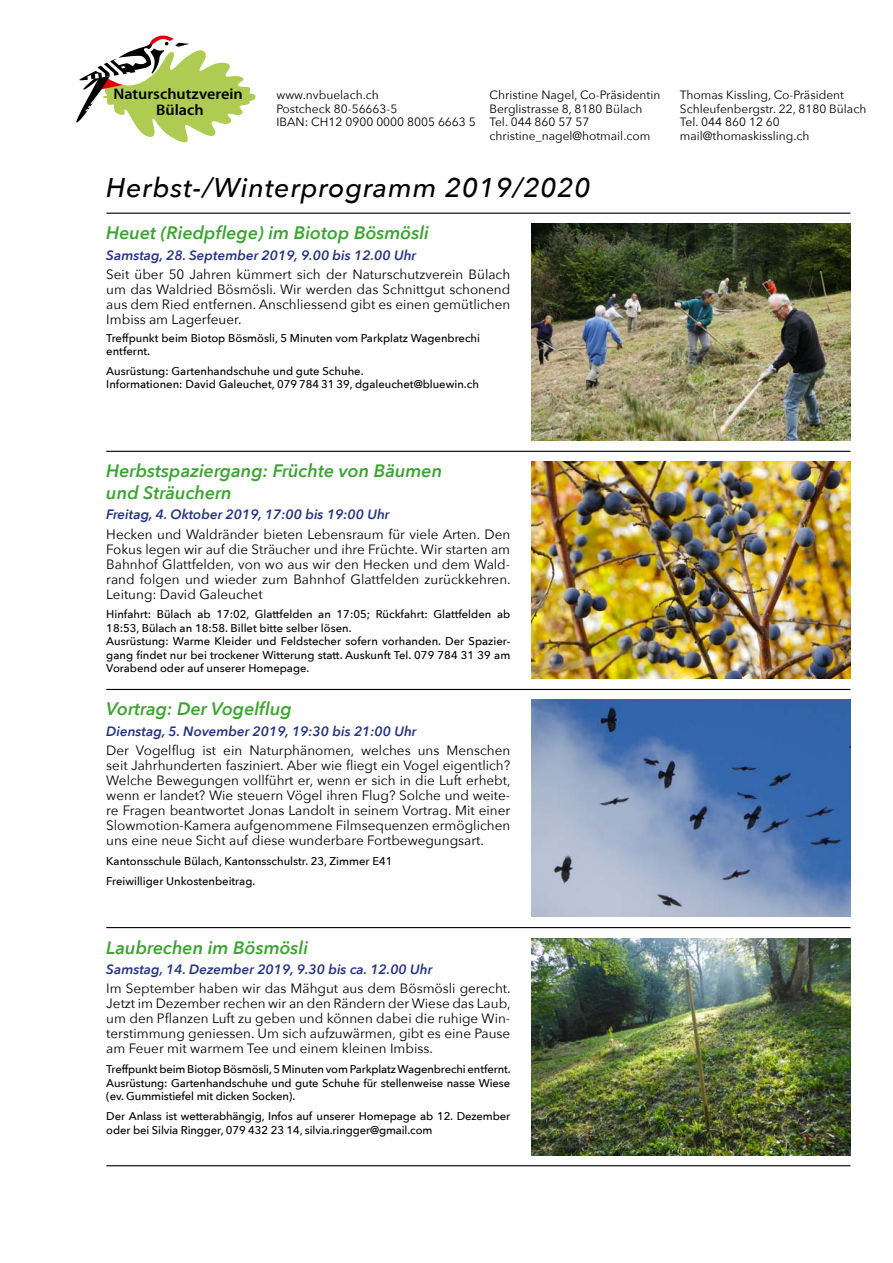
<style>
.page{position:relative;width:893px;height:1263px;background:#fff}
.page>*{position:absolute;margin:0;border:0;box-sizing:border-box;transform-origin:0 0}
.t1{font:italic 500 27px "Avenir Next";letter-spacing:.03em;color:#000}
.t2{font:italic 600 18px/21.6px "Avenir Next";color:#3ca432}
.t3{font:600 15.45px/15.9px "Myriad Pro";color:#000;text-align:center;scale:1.05 1}
.t4{font:13.5px/15px "Avenir Next";color:#000;text-align:justify}
.t5{font:italic 600 13.5px "Avenir Next";color:#243282}
.t6{font:12px "Avenir Next";color:#000}
.t7{font:500 11.25px/13.5px "Avenir Next";color:#000}
</style>
<div class="page">
<hr style="left:106px;top:1165px;width:744px;height:1px;background:#000">
<hr style="left:106px;top:689px;width:744px;height:1px;background:#000">
<hr style="left:106px;top:927px;width:744px;height:1px;background:#000">
<hr style="left:106px;top:213px;width:744px;height:1px;background:#000">
<hr style="left:106px;top:451px;width:744px;height:1px;background:#000">
<svg style="left:76px;top:36px;width:180px;height:106px"></svg>
<img style="left:531px;top:223px;width:319px;height:217px">
<img style="left:531px;top:461px;width:319px;height:217px">
<img style="left:531px;top:699px;width:319px;height:217px">
<img style="left:531px;top:939px;width:319px;height:217px">
<p class="t3" style="left:114px;top:86px;width:125px">Naturschutzverein<br>Bülach</p>
<p class="t6" style="left:276px;top:85px;width:104px">www.nvbuelach.ch</p>
<p class="t6" style="left:489px;top:85px;width:172px">Christine Nagel, Co-Präsidentin</p>
<p class="t6" style="left:680px;top:85px;width:166px">Thomas Kissling, Co-Präsident</p>
<p class="t6" style="left:276px;top:98px;width:122px">Postcheck 80-56663-5</p>
<p class="t6" style="left:489px;top:98px;width:155px">Berglistrasse 8, 8180 Bülach</p>
<p class="t6" style="left:680px;top:98px;width:188px">Schleufenbergstr. 22, 8180 Bülach</p>
<p class="t6" style="left:276px;top:112px;width:314px">IBAN: CH12 0900 0000 8005 6663 5 Tel. 044 860 57 57</p>
<p class="t6" style="left:680px;top:112px;width:101px">Tel. 044 860 12 60</p>
<p class="t6" style="left:489px;top:125px;width:162px">christine_nagel@hotmail.com</p>
<p class="t6" style="left:680px;top:125px;width:131px">mail@thomaskissling.ch</p>
<h1 class="t1" style="left:106px;top:165px;width:486px">Herbst-/Winterprogramm 2019/2020</h1>
<h2 class="t2" style="left:106px;top:221px;width:324px">Heuet (Riedpflege) im Biotop Bösmösli</h2>
<p class="t5" style="left:106px;top:243px;width:311px">Samstag, 28. September 2019, 9.00 bis 12.00 Uhr</p>
<p class="t4" style="left:106px;top:266px;width:405px">Seit über 50 Jahren kümmert sich der Naturschutzverein Bülach um das Waldried Bösmösli. Wir werden das Schnittgut schonend aus dem Ried entfernen. Anschliessend gibt es einen gemütlichen Imbiss am Lagerfeuer.</p>
<p class="t7" style="left:106px;top:331px;width:375px">Treffpunkt beim Biotop Bösmösli, 5 Minuten vom Parkplatz Wagenbrechi entfernt.</p>
<p class="t7" style="left:106px;top:364px;width:374px">Ausrüstung: Gartenhandschuhe und gute Schuhe.<br>Informationen: David Galeuchet, 079 784 31 39, dgaleuchet@bluewin.ch</p>
<h2 class="t2" style="left:106px;top:460px;width:337px">Herbstspaziergang: Früchte von Bäumen und Sträuchern</h2>
<p class="t5" style="left:106px;top:503px;width:285px">Freitag, 4. Oktober 2019, 17:00 bis 19:00 Uhr</p>
<p class="t4" style="left:106px;top:526px;width:406px">Hecken und Waldränder bieten Lebensraum für viele Arten. Den Fokus legen wir auf die Sträucher und ihre Früchte. Wir starten am Bahnhof Glattfelden, von wo aus wir den Hecken und dem Wald&shy;rand folgen und wieder zum Bahnhof Glattfelden zurückkehren.<br>Leitung: David Galeuchet</p>
<p class="t7" style="left:106px;top:607px;width:405px">Hinfahrt: Bülach ab 17:02, Glattfelden an 17:05; Rückfahrt: Glattfelden ab 18:53, Bülach an 18:58. Billet bitte selber lösen.<br>Ausrüstung: Warme Kleider und Feldstecher sofern vorhanden. Der Spazier&shy;gang findet nur bei trockener Witterung statt. Auskunft Tel. 079 784 31 39 am Vorabend oder auf unserer Homepage.</p>
<h2 class="t2" style="left:106px;top:698px;width:187px">Vortrag: Der Vogelflug</h2>
<p class="t5" style="left:106px;top:720px;width:312px">Dienstag, 5. November 2019, 19:30 bis 21:00 Uhr</p>
<p class="t4" style="left:106px;top:742px;width:406px">Der Vogelflug ist ein Naturphänomen, welches uns Menschen seit Jahrhunderten fasziniert. Aber wie fliegt ein Vogel eigentlich?<br>Welche Bewegungen vollführt er, wenn er sich in die Luft erhebt, wenn er landet? Wie steuern Vögel ihren Flug? Solche und weite&shy;re Fragen beantwortet Jonas Landolt in seinem Vortrag. Mit einer Slowmotion-Kamera aufgenommene Filmsequenzen ermöglichen uns eine neue Sicht auf diese wunderbare Fortbewegungsart.</p>
<p class="t7" style="left:106px;top:851px;width:288px;line-height:20px">Kantonsschule Bülach, Kantonsschulstr. 23, Zimmer E41<br>Freiwilliger Unkostenbeitrag.</p>
<h2 class="t2" style="left:106px;top:936px;width:203px">Laubrechen im Bösmösli</h2>
<p class="t5" style="left:106px;top:958px;width:328px">Samstag, 14. Dezember 2019, 9.30 bis ca. 12.00 Uhr</p>
<p class="t4" style="left:106px;top:980px;width:406px">Im September haben wir das Mähgut aus dem Bösmösli gerecht.<br>Jetzt im Dezember rechen wir an den Rändern der Wiese das Laub, um den Pflanzen Luft zu geben und können dabei die ruhige Win&shy;terstimmung geniessen. Um sich aufzuwärmen, gibt es eine Pause am Feuer mit warmem Tee und einem kleinen Imbiss.</p>
<p class="t7" style="left:106px;top:1062px;width:406px;text-align:justify">Treffpunkt beim Biotop Bösmösli, 5 Minuten vom Parkplatz Wagenbrechi entfernt.<br>Ausrüstung: Gartenhandschuhe und gute Schuhe für stellenweise nasse Wiese (ev. Gummistiefel mit dicken Socken).</p>
<p class="t7" style="left:106px;top:1109px;width:405px">Der Anlass ist wetterabhängig, Infos auf unserer Homepage ab 12. Dezember oder bei Silvia Ringger, 079 432 23 14, silvia.ringger@gmail.com</p>
</div>
